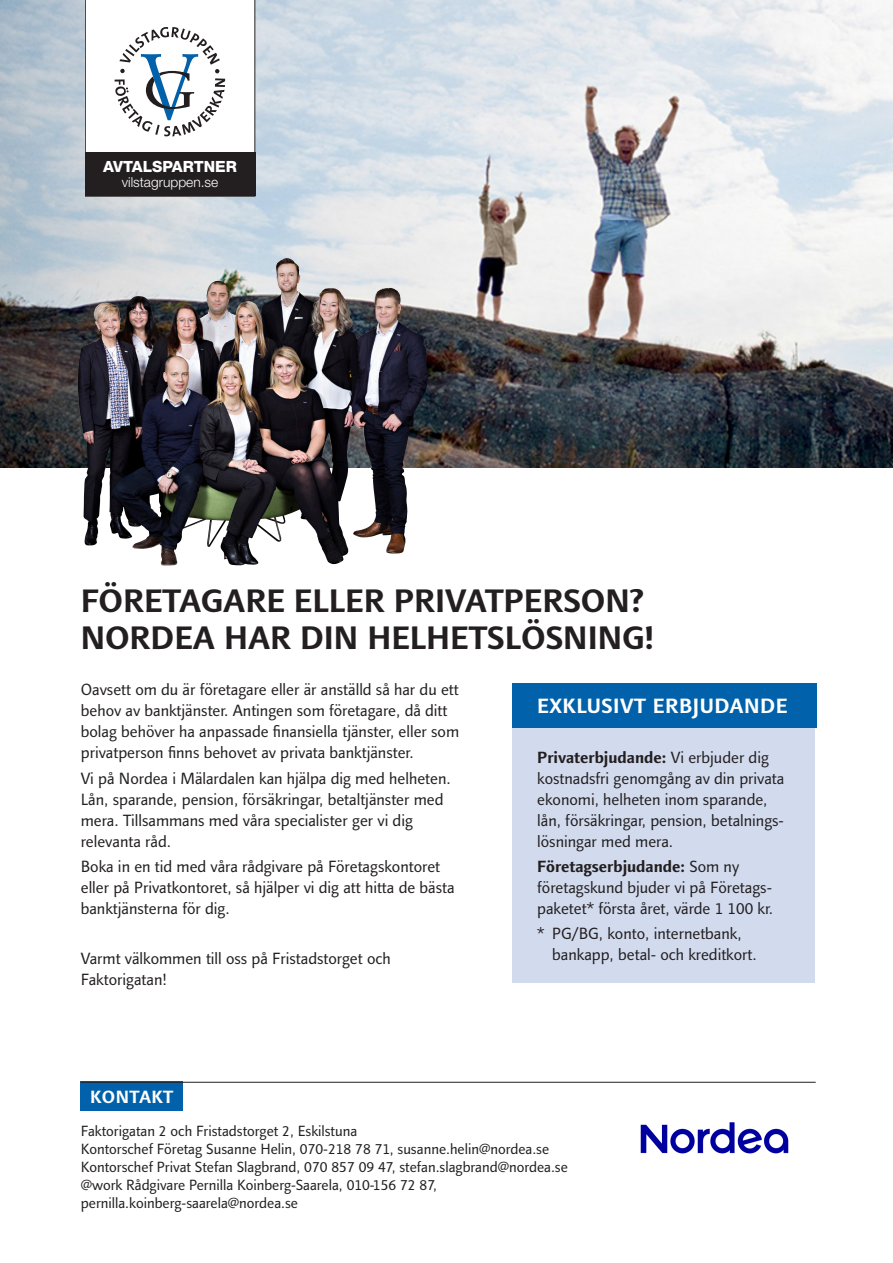
<style>
.page{position:relative;width:893px;height:1263px;background:#fff}
.page>*{position:absolute;margin:0;border:0;box-sizing:border-box;transform-origin:0 0}
.t1{font:700 33px/37.5px "Linotype Finnegan";color:#231f20}
.t2{font:700 21px "Linotype Finnegan";letter-spacing:.025em;color:#fff}
.t3{font:700 18px "Linotype Finnegan";letter-spacing:.02em;color:#fff}
.t4{font:16.5px/21px "Linotype Finnegan";color:#231f20}
.t5{font:800 15.45px "Helvetica Neue";color:#fff}
.t6{font:15px "Linotype Finnegan";color:#231f20}
.t7{font:300 13.8px "Helvetica Neue";color:#fff}
.s1{font-weight:700}
</style>
<div class="page">
<img style="left:0;top:0;width:893px;height:468px">
<div style="left:81px;top:1082px;width:102px;height:29px;background:#0161aa"></div>
<div style="left:512px;top:727px;width:303px;height:256px;background:#d2dbee"></div>
<div style="left:512px;top:683px;width:304px;height:44px;background:#0161aa"></div>
<img style="left:77px;top:260px;width:206px;height:260px">
<hr style="left:81px;top:1082px;width:735px;height:1px;background:#231f20">
<svg style="left:85px;top:0;width:170px;height:196px"></svg>
<img style="left:640px;top:1122px;width:149px;height:32px">
<p class="t5" style="left:103px;top:157px;width:135px">AVTALSPARTNER</p>
<p class="t7" style="left:122px;top:173px;width:98px">vilstagruppen.se</p>
<p class="t1" style="left:81px;top:582px;width:574px">FÖRETAGARE ELLER PRIVATPERSON?<br>NORDEA HAR DIN HELHETSLÖSNING!</p>
<p class="t4" style="left:81px;top:679px;width:380px">Oavsett om du är företagare eller är anställd så har du ett behov av banktjänster. Antingen som företagare, då ditt bolag behöver ha anpassade finansiella tjänster, eller som privatperson finns behovet av privata banktjänster.</p>
<p class="t4" style="left:81px;top:768px;width:372px">Vi på Nordea i Mälardalen kan hjälpa dig med helheten.<br>Lån, sparande, pension, försäkringar, betaltjänster med mera. Tillsammans med våra specialister ger vi dig relevanta råd.</p>
<p class="t4" style="left:81px;top:856px;width:375px">Boka in en tid med våra rådgivare på Företagskontoret eller på Privatkontoret, så hjälper vi dig att hitta de bästa banktjänsterna för dig.</p>
<p class="t4" style="left:81px;top:948px;width:312px">Varmt välkommen till oss på Fristadstorget och<br>Faktorigatan!</p>
<p class="t3" style="left:90px;top:1086px;width:85px">KONTAKT</p>
<p class="t2" style="left:537px;top:693px;width:252px">EXKLUSIVT ERBJUDANDE</p>
<p class="t4" style="left:537px;top:747px;width:249px"><span class="s1">Privaterbjudande:</span> Vi erbjuder dig kostnadsfri genomgång av din privata ekonomi, helheten inom sparande, lån, försäkringar, pension, betalnings&shy;lösningar med mera.</p>
<p class="t4" style="left:537px;top:856px;width:237px"><span class="s1">Företagserbjudande:</span> Som ny företagskund bjuder vi på Företags&shy;paketet* första året, värde 1 100 kr.</p>
<p class="t4" style="left:552px;top:923px;width:206px;text-indent:-15px">* PG/BG, konto, internetbank, bankapp, betal- och kreditkort.</p>
<p class="t6" style="left:81px;top:1122px;width:278px">Faktorigatan 2 och Fristadstorget 2, Eskilstuna</p>
<p class="t6" style="left:81px;top:1140px;width:470px">Kontorschef Företag Susanne Helin, 070-218 78 71, susanne.helin@nordea.se</p>
<p class="t6" style="left:81px;top:1158px;width:489px">Kontorschef Privat Stefan Slagbrand, 070 857 09 47, stefan.slagbrand@nordea.se</p>
<p class="t6" style="left:81px;top:1176px;width:358px">@work Rådgivare Pernilla Koinberg-Saarela, 010-156 72 87,</p>
<p class="t6" style="left:81px;top:1194px;width:219px">pernilla.koinberg-saarela@nordea.se</p>
</div>
